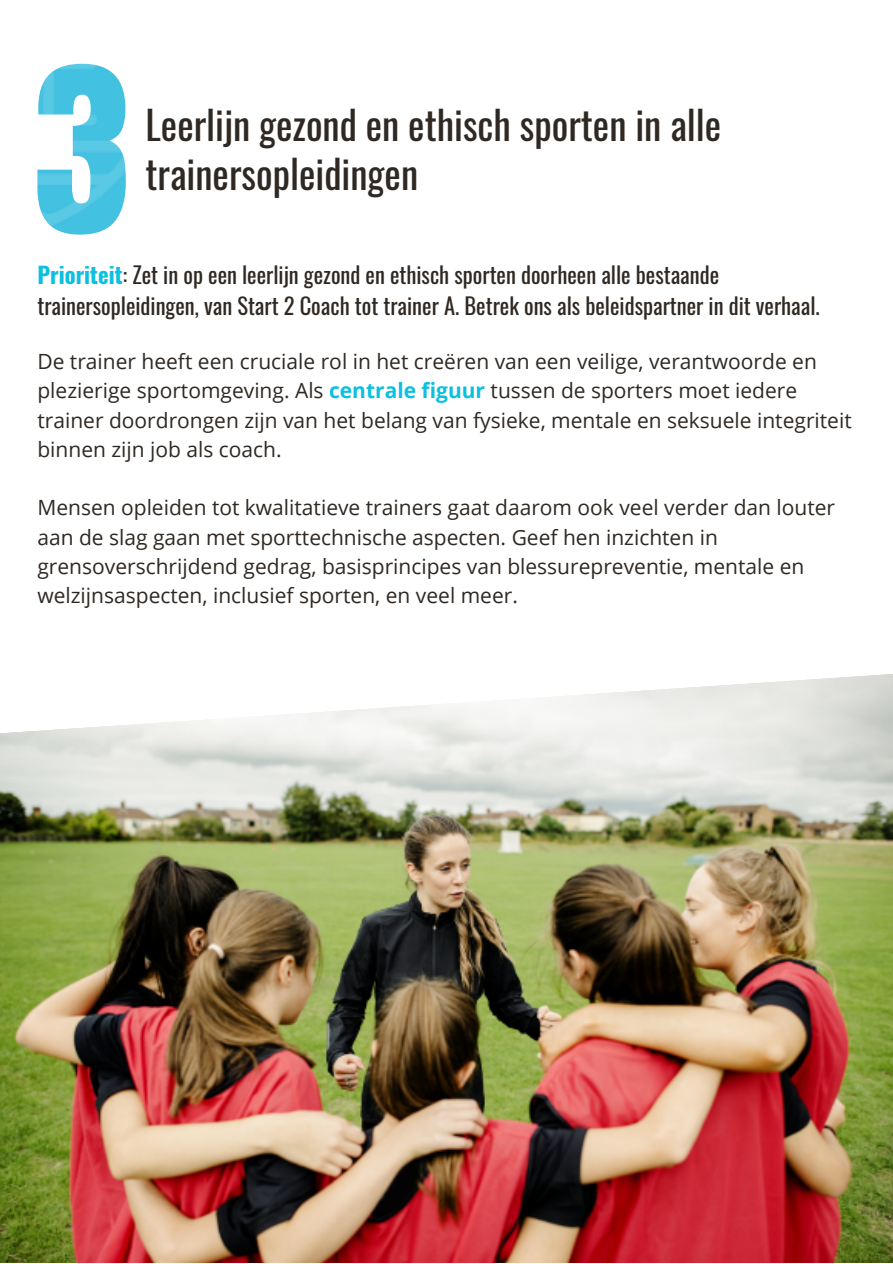
<style>
.page{position:relative;width:893px;height:1264px;background:#fff}
.page>*{position:absolute;margin:0;border:0;box-sizing:border-box;transform-origin:0 0}
.t1{font:39px/48.3px "Oswald";color:#302822}
.t2{font:22.5px/31.5px "Oswald";color:#302822}
.t3{font:21px/29.2px "Open Sans";color:#302822}
.s1{font-weight:700;color:#0cc0df}
</style>
<div class="page">
<img style="left:0;top:748px;width:892px;height:514px">
<svg style="left:0;top:674px;width:892px;height:74px"></svg>
<img style="left:37px;top:64px;width:89px;height:170px">
<h1 class="t1" style="left:145px;top:97px;width:577px">Leerlijn gezond en ethisch sporten in alle trainersopleidingen</h1>
<p class="t2" style="left:37px;top:256px;width:783px"><span class="s1">Prioriteit</span>: Zet in op een leerlijn gezond en ethisch sporten doorheen alle bestaande trainersopleidingen, van Start 2 Coach tot trainer A. Betrek ons als beleidspartner in dit verhaal.</p>
<p class="t3" style="left:37px;top:346px;width:815px">De trainer heeft een cruciale rol in het creëren van een veilige, verantwoorde en plezierige sportomgeving. Als <span class="s1">centrale figuur</span> tussen de sporters moet iedere trainer doordrongen zijn van het belang van fysieke, mentale en seksuele integriteit binnen zijn job als coach.</p>
<p class="t3" style="left:37px;top:492px;width:799px">Mensen opleiden tot kwalitatieve trainers gaat daarom ook veel verder dan louter aan de slag gaan met sporttechnische aspecten. Geef hen inzichten in grensoverschrijdend gedrag, basisprincipes van blessurepreventie, mentale en welzijnsaspecten, inclusief sporten, en veel meer.</p>
</div>
